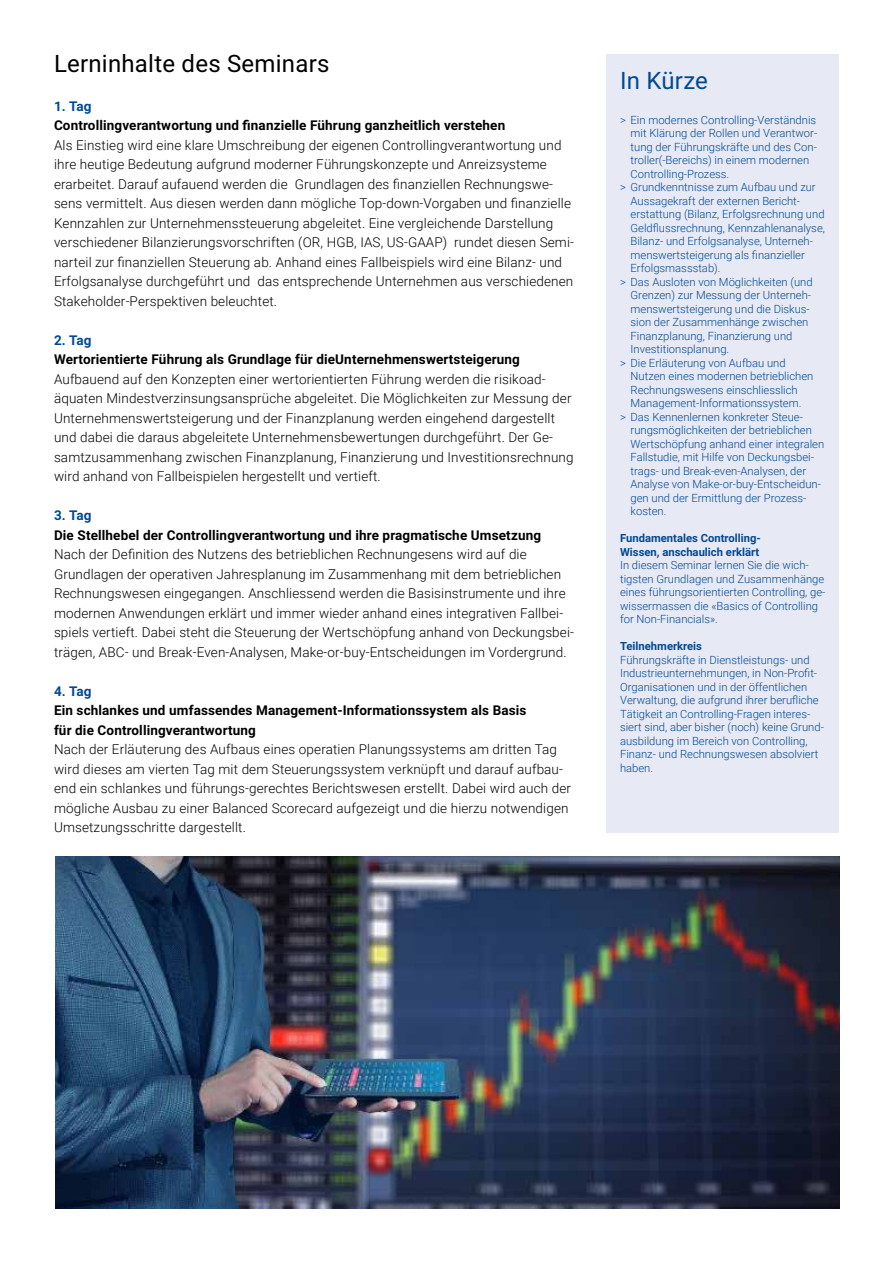
<style>
.page{position:relative;width:893px;height:1263px;background:#fff}
.page>*{position:absolute;margin:0;border:0;box-sizing:border-box;transform-origin:0 0}
.t1{font:24px "Roboto";letter-spacing:.01em;color:#000}
.t2{font:24px "Roboto";letter-spacing:.01em;color:#004993}
.t3{font:300 13.5px/19.5px "Roboto";letter-spacing:.01em;color:#000}
.t4{font:700 13.5px/19.5px "Roboto";letter-spacing:.01em;color:#000}
.t5{font:700 13.5px "Roboto";letter-spacing:-.03em;color:#004993}
.t6{font:300 11.25px/13.5px "Roboto";color:#004993}
.t7{font:700 11.25px/13.5px "Roboto";color:#004993}
</style>
<div class="page">
<div style="left:607px;top:54px;width:232px;height:778px;background:#e7e9f5"></div>
<img style="left:55px;top:857px;width:785px;height:352px">
<h1 class="t1" style="left:54px;top:46px;width:277px">Lerninhalte des Seminars</h1>
<p class="t5" style="left:54px;top:96px;width:39px">1. Tag</p>
<p class="t4" style="left:54px;top:115px;width:453px">Controllingverantwortung und finanzielle Führung ganzheitlich verstehen</p>
<p class="t3" style="left:54px;top:135px;width:521px">Als Einstieg wird eine klare Umschreibung der eigenen Controllingverantwortung und ihre heutige Bedeutung aufgrund moderner Führungskonzepte und Anreizsysteme erarbeitet. Darauf aufauend werden die Grundlagen des finanziellen Rechnungswe&shy;sens vermittelt. Aus diesen werden dann mögliche Top-down-Vorgaben und finanzielle Kennzahlen zur Unternehmenssteuerung abgeleitet. Eine vergleichende Darstellung verschiedener Bilanzierungsvorschriften (OR, HGB, IAS, US-GAAP) rundet diesen Semi&shy;narteil zur finanziellen Steuerung ab. Anhand eines Fallbeispiels wird eine Bilanz- und Erfolgsanalyse durchgeführt und das entsprechende Unternehmen aus verschiedenen Stakeholder-Perspektiven beleuchtet.</p>
<p class="t5" style="left:54px;top:330px;width:39px">2. Tag</p>
<p class="t4" style="left:54px;top:349px;width:467px">Wertorientierte Führung als Grundlage für dieUnternehmenswertsteigerung</p>
<p class="t3" style="left:54px;top:369px;width:521px">Aufbauend auf den Konzepten einer wertorientierten Führung werden die risikoad&shy;äquaten Mindestverzinsungsansprüche abgeleitet. Die Möglichkeiten zur Messung der Unternehmenswertsteigerung und der Finanzplanung werden eingehend dargestellt und dabei die daraus abgeleitete Unternehmensbewertungen durchgeführt. Der Ge&shy;samtzusammenhang zwischen Finanzplanung, Finanzierung und Investitionsrechnung wird anhand von Fallbeispielen hergestellt und vertieft.</p>
<p class="t5" style="left:54px;top:506px;width:39px">3. Tag</p>
<p class="t4" style="left:54px;top:525px;width:489px">Die Stellhebel der Controllingverantwortung und ihre pragmatische Umsetzung</p>
<p class="t3" style="left:54px;top:544px;width:521px">Nach der Definition des Nutzens des betrieblichen Rechnungesens wird auf die Grundlagen der operativen Jahresplanung im Zusammenhang mit dem betrieblichen Rechnungswesen eingegangen. Anschliessend werden die Basisinstrumente und ihre modernen Anwendungen erklärt und immer wieder anhand eines integrativen Fallbei&shy;spiels vertieft. Dabei steht die Steuerung der Wertschöpfung anhand von Deckungsbei&shy;trägen, ABC- und Break-Even-Analysen, Make-or-buy-Entscheidungen im Vordergrund.</p>
<p class="t5" style="left:54px;top:681px;width:39px">4. Tag</p>
<p class="t4" style="left:54px;top:700px;width:474px">Ein schlankes und umfassendes Management-Informationssystem als Basis für die Controllingverantwortung</p>
<p class="t3" style="left:54px;top:739px;width:519px">Nach der Erläuterung des Aufbaus eines operatien Planungssystems am dritten Tag wird dieses am vierten Tag mit dem Steuerungssystem verknüpft und darauf aufbau&shy;end ein schlankes und führungs-gerechtes Berichtswesen erstellt. Dabei wird auch der mögliche Ausbau zu einer Balanced Scorecard aufgezeigt und die hierzu notwendigen Umsetzungsschritte dargestellt.</p>
<h1 class="t2" style="left:620px;top:64px;width:89px">In Kürze</h1>
<p class="t6" style="left:620px;top:112px;width:198px">&gt; Ein modernes Controlling-Verständnis</p>
<p class="t6" style="left:630px;top:126px;width:188px">mit Klärung der Rollen und Verantwor-</p>
<p class="t6" style="left:630px;top:139px;width:188px">tung der Führungskräfte und des Con-</p>
<p class="t6" style="left:630px;top:153px;width:180px">troller(-Bereichs) in einem modernen</p>
<p class="t6" style="left:630px;top:166px;width:100px">Controlling-Prozess.</p>
<p class="t6" style="left:620px;top:180px;width:197px">&gt; Grundkenntnisse zum Aufbau und zur</p>
<p class="t6" style="left:630px;top:193px;width:171px">Aussagekraft der externen Bericht-</p>
<p class="t6" style="left:630px;top:207px;width:196px">erstattung (Bilanz, Erfolgsrechnung und</p>
<p class="t6" style="left:630px;top:220px;width:196px">Geldflussrechnung, Kennzahlenanalyse,</p>
<p class="t6" style="left:630px;top:234px;width:184px">Bilanz- und Erfolgsanalyse, Unterneh-</p>
<p class="t6" style="left:630px;top:247px;width:176px">menswertsteigerung als finanzieller</p>
<p class="t6" style="left:630px;top:261px;width:92px">Erfolgsmassstab).</p>
<p class="t6" style="left:620px;top:274px;width:194px">&gt; Das Ausloten von Möglichkeiten (und</p>
<p class="t6" style="left:630px;top:288px;width:182px">Grenzen) zur Messung der Unterneh-</p>
<p class="t6" style="left:630px;top:301px;width:181px">menswertsteigerung und die Diskus-</p>
<p class="t6" style="left:630px;top:315px;width:179px">sion der Zusammenhänge zwischen</p>
<p class="t6" style="left:630px;top:328px;width:163px">Finanzplanung, Finanzierung und</p>
<p class="t6" style="left:630px;top:342px;width:100px">Investitionsplanung.</p>
<p class="t6" style="left:620px;top:355px;width:167px">&gt; Die Erläuterung von Aufbau und</p>
<p class="t6" style="left:630px;top:369px;width:184px">Nutzen eines modernen betrieblichen</p>
<p class="t6" style="left:630px;top:382px;width:169px">Rechnungswesens einschliesslich</p>
<p class="t6" style="left:630px;top:396px;width:172px">Management-Informationssystem.</p>
<p class="t6" style="left:620px;top:409px;width:184px">&gt; Das Kennenlernen konkreter Steue-</p>
<p class="t6" style="left:630px;top:423px;width:183px">rungsmöglichkeiten der betrieblichen</p>
<p class="t6" style="left:630px;top:436px;width:195px">Wertschöpfung anhand einer integralen</p>
<p class="t6" style="left:630px;top:450px;width:185px">Fallstudie, mit Hilfe von Deckungsbei-</p>
<p class="t6" style="left:630px;top:463px;width:177px">trags- und Break-even-Analysen, der</p>
<p class="t6" style="left:630px;top:477px;width:192px">Analyse von Make-or-buy-Entscheidun-</p>
<p class="t6" style="left:630px;top:490px;width:177px">gen und der Ermittlung der Prozess-</p>
<p class="t6" style="left:630px;top:504px;width:37px">kosten.</p>
<p class="t7" style="left:620px;top:531px;width:142px">Fundamentales Controlling-<br>Wissen, anschaulich erklärt</p>
<p class="t6" style="left:620px;top:558px;width:207px">In diesem Seminar lernen Sie die wich&shy;tigsten Grundlagen und Zusammenhänge eines führungsorientierten Controlling, ge&shy;wissermassen die «Basics of Controlling for Non-Financials».</p>
<p class="t7" style="left:620px;top:639px;width:83px">Teilnehmerkreis</p>
<p class="t6" style="left:620px;top:652px;width:205px">Führungskräfte in Dienstleistungs- und Industrieunternehmungen, in Non-Profit-Organisationen und in der öffentlichen Verwaltung, die aufgrund ihrer berufliche Tätigkeit an Controlling-Fragen interes&shy;siert sind, aber bisher (noch) keine Grund&shy;ausbildung im Bereich von Controlling, Finanz- und Rechnungswesen absolviert haben.</p>
</div>
